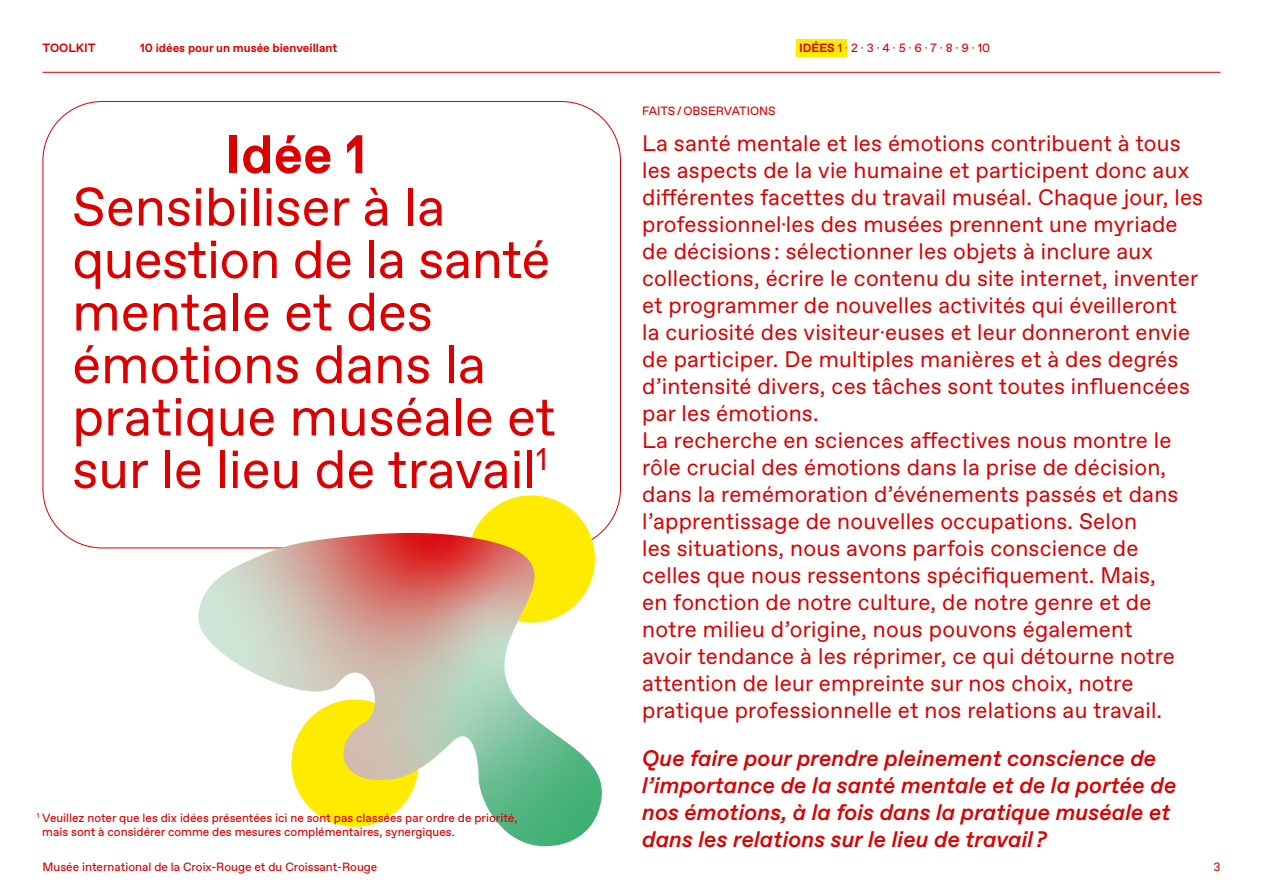
<style>
.page{position:relative;width:1263px;height:893px;background:#fff}
.page>*{position:absolute;margin:0;border:0;box-sizing:border-box;transform-origin:0 0}
.t1{font:54px/52.5px "ABC Favorit";color:#dc0000}
.t2{font:700 54px "ABC Favorit";color:#dc0000}
.t3{font:22.5px/27px "ABC Favorit";letter-spacing:.01em;color:#dc0000}
.t4{font:italic 500 22.5px/27px "ABC Favorit";color:#dc0000}
.t5{font:12px/14.4px "ABC Favorit";color:#dc0000}
.t6{font:700 12px "ABC Favorit";color:#dc0000}
.s1{font-weight:700}
</style>
<div class="page">
<div style="left:797px;top:39px;width:50px;height:18px;background:#ffeb00"></div>
<hr style="left:43px;top:72px;width:1177px;height:1px;background:#dc0000">
<div style="left:468px;top:495px;width:127px;height:128px;background:#ffeb00;border-radius:50%"></div>
<svg style="left:198px;top:533px;width:404px;height:313px"></svg>
<p class="t6" style="left:43px;top:40px;width:55px">TOOLKIT</p>
<p class="t6" style="left:140px;top:40px;width:199px">10 idées pour un musée bienveillant</p>
<p class="t5" style="left:799px;top:41px;width:192px"><span class="s1">IDÉES</span> 1 · 2 · 3 · 4 · 5 · 6 · 7 · 8 · 9 · 10</p>
<h1 class="t2" style="left:225px;top:122px;width:143px">Idée 1</h1>
<h1 class="t1" style="left:72px;top:182px;width:485px">Sensibiliser à la question de la santé mentale et des émotions dans la pratique muséale et sur le lieu de travail<sup>1</sup></h1>
<p class="t5" style="left:42px;top:811px;width:477px;text-indent:-5px"><sup>1</sup> Veuillez noter que les dix idées présentées ici ne sont pas classées par ordre de priorité, mais sont à considérer comme des mesures complémentaires, synergiques.</p>
<p class="t5" style="left:642px;top:104px;width:135px">FAITS / OBSERVATIONS</p>
<p class="t3" style="left:642px;top:130px;width:562px">La santé mentale et les émotions contribuent à tous les aspects de la vie humaine et participent donc aux différentes facettes du travail muséal. Chaque jour, les professionnel·les des musées prennent une myriade de décisions : sélectionner les objets à inclure aux collections, écrire le contenu du site internet, inventer et programmer de nouvelles activités qui éveilleront<br>la curiosité des visiteur·euses et leur donneront envie de participer. De multiples manières et à des degrés d’intensité divers, ces tâches sont toutes influencées par les émotions.<br>La recherche en sciences affectives nous montre le rôle crucial des émotions dans la prise de décision, dans la remémoration d’événements passés et dans l’apprentissage de nouvelles occupations. Selon<br>les situations, nous avons parfois conscience de<br>celles que nous ressentons spécifiquement. Mais,<br>en fonction de notre culture, de notre genre et de notre milieu d’origine, nous pouvons également<br>avoir tendance à les réprimer, ce qui détourne notre attention de leur empreinte sur nos choix, notre pratique professionnelle et nos relations au travail.</p>
<p class="t4" style="left:642px;top:745px;width:536px">Que faire pour prendre pleinement conscience de l’importance de la santé mentale et de la portée de nos émotions, à la fois dans la pratique muséale et dans les relations sur le lieu de travail ?</p>
<p class="t5" style="left:43px;top:860px;width:336px">Musée international de la Croix-Rouge et du Croissant-Rouge</p>
<p class="t5" style="left:1213px;top:860px;width:9px">3</p>
</div>
